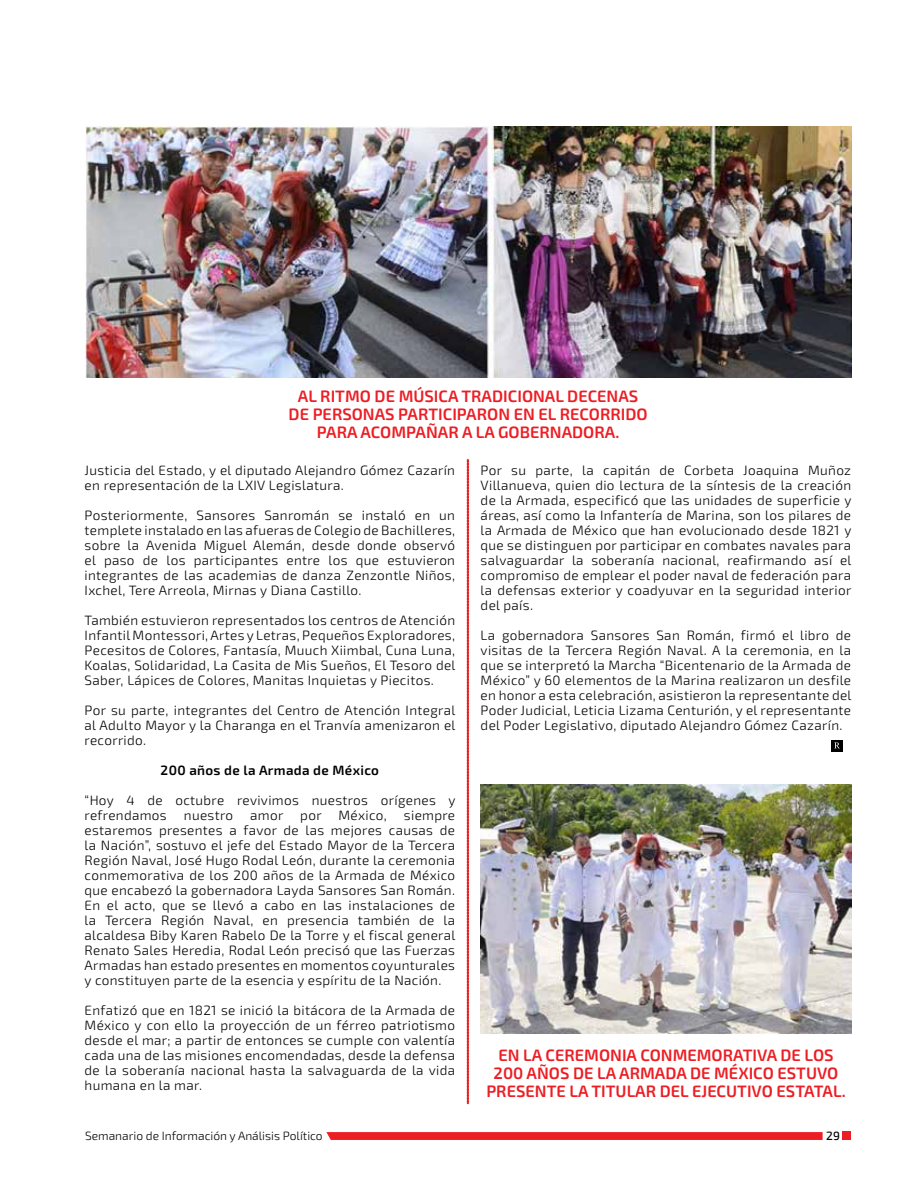
<style>
.page{position:relative;width:915px;height:1191px;background:#fff}
.page>*{position:absolute;margin:0;border:0;box-sizing:border-box;transform-origin:0 0}
.t1{font:600 16.5px/18px "Exo 2";color:#ed1d24;text-align:center}
.t2{font:300 13.5px/15px "Exo 2";letter-spacing:.025em;color:#000;text-align:justify}
.t3{font:600 13.5px "Exo 2";letter-spacing:.025em;color:#000}
.t4{font:300 12px "Exo 2";color:#000}
.t5{font:500 12px "Exo 2";color:#000}
</style>
<div class="page">
<div style="left:842px;top:1131px;width:8px;height:9px;background:#ed1d24"></div>
<svg style="left:326px;top:1132px;width:496px;height:8px;background:#ed2128"></svg>
<div style="left:831px;top:740px;width:11px;height:11px;background:#000"></div>
<svg style="left:834px;top:742px;width:5px;height:6px"></svg>
<svg style="left:467px;top:459px;width:1px;height:644px"></svg>
<img style="left:85px;top:126px;width:765px;height:252px">
<img style="left:480px;top:784px;width:370px;height:249px">
<p class="t1" style="left:288px;top:388px;width:360px">AL RITMO DE MÚSICA TRADICIONAL DECENAS<br>DE PERSONAS PARTICIPARON EN EL RECORRIDO<br>PARA ACOMPAÑAR A LA GOBERNADORA.</p>
<p class="t2" style="left:85px;top:463px;width:372px">Justicia del Estado, y el diputado Alejandro Gómez Cazarín en representación de la LXIV Legislatura.</p>
<p class="t2" style="left:85px;top:508px;width:372px">Posteriormente, Sansores Sanromán se instaló en un templete instalado en las afueras de Colegio de Bachilleres, sobre la Avenida Miguel Alemán, desde donde observó el paso de los participantes entre los que estuvieron integrantes de las academias de danza Zenzontle Niños, Ixchel, Tere Arreola, Mirnas y Diana Castillo.</p>
<p class="t2" style="left:85px;top:613px;width:372px">También estuvieron representados los centros de Atención Infantil Montessori, Artes y Letras, Pequeños Exploradores, Pecesitos de Colores, Fantasía, Muuch Xiimbal, Cuna Luna, Koalas, Solidaridad, La Casita de Mis Sueños, El Tesoro del Saber, Lápices de Colores, Manitas Inquietas y Piecitos.</p>
<p class="t2" style="left:85px;top:703px;width:372px">Por su parte, integrantes del Centro de Atención Integral al Adulto Mayor y la Charanga en el Tranvía amenizaron el recorrido.</p>
<p class="t3" style="left:161px;top:762px;width:220px">200 años de la Armada de México</p>
<p class="t2" style="left:85px;top:793px;width:372px">“Hoy 4 de octubre revivimos nuestros orígenes y refrendamos</p>
<p class="t2" style="left:184px;top:808px;width:51px">nuestro</p>
<p class="t2" style="left:250px;top:808px;width:138px">amor por México,</p>
<p class="t2" style="left:85px;top:808px;width:372px;text-indent:319px">siempre estaremos presentes a favor de las mejores causas de la Nación”, sostuvo el jefe del Estado Mayor de la Tercera Región Naval, José Hugo Rodal León, durante la ceremonia conmemorativa de los 200 años de la Armada de México que encabezó la gobernadora Layda Sansores San Román.<br>En el acto, que se llevó a cabo en las instalaciones de la Tercera Región Naval, en presencia también de la alcaldesa Biby Karen Rabelo De la Torre y el fiscal general Renato Sales Heredia, Rodal León precisó que las Fuerzas Armadas han estado presentes en momentos coyunturales y constituyen parte de la esencia y espíritu de la Nación.</p>
<p class="t2" style="left:85px;top:1003px;width:372px">Enfatizó que en 1821 se inició la bitácora de la Armada de México y con ello la proyección de un férreo patriotismo desde el mar; a partir de entonces se cumple con valentía cada una de las misiones encomendadas, desde la defensa de la soberanía nacional hasta la salvaguarda de la vida humana en la mar.</p>
<p class="t2" style="left:480px;top:463px;width:372px">Por su parte, la capitán de Corbeta Joaquina Muñoz Villanueva, quien dio lectura de la síntesis de la creación de la Armada, especificó que las unidades de superficie y áreas, así como la Infantería de Marina, son los pilares de la Armada de México que han evolucionado desde 1821 y que se distinguen por participar en combates navales para salvaguardar la soberanía nacional, reafirmando así el compromiso de emplear el poder naval de federación para la defensas exterior y coadyuvar en la seguridad interior del país.</p>
<p class="t2" style="left:480px;top:628px;width:372px">La gobernadora Sansores San Román, firmó el libro de visitas de la Tercera Región Naval. A la ceremonia, en la que se interpretó la Marcha “Bicentenario de la Armada de México” y 60 elementos de la Marina realizaron un desfile en honor a esta celebración, asistieron la representante del Poder Judicial, Leticia Lizama Centurión, y el representante del Poder Legislativo, diputado Alejandro Gómez Cazarín.</p>
<p class="t1" style="left:486px;top:1046px;width:360px">EN LA CEREMONIA CONMEMORATIVA DE LOS<br>200 AÑOS DE LA ARMADA DE MÉXICO ESTUVO<br>PRESENTE LA TITULAR DEL EJECUTIVO ESTATAL.</p>
<p class="t4" style="left:85px;top:1128px;width:239px">Semanario de Información y Análisis Político</p>
<p class="t5" style="left:826px;top:1128px;width:15px">29</p>
</div>
